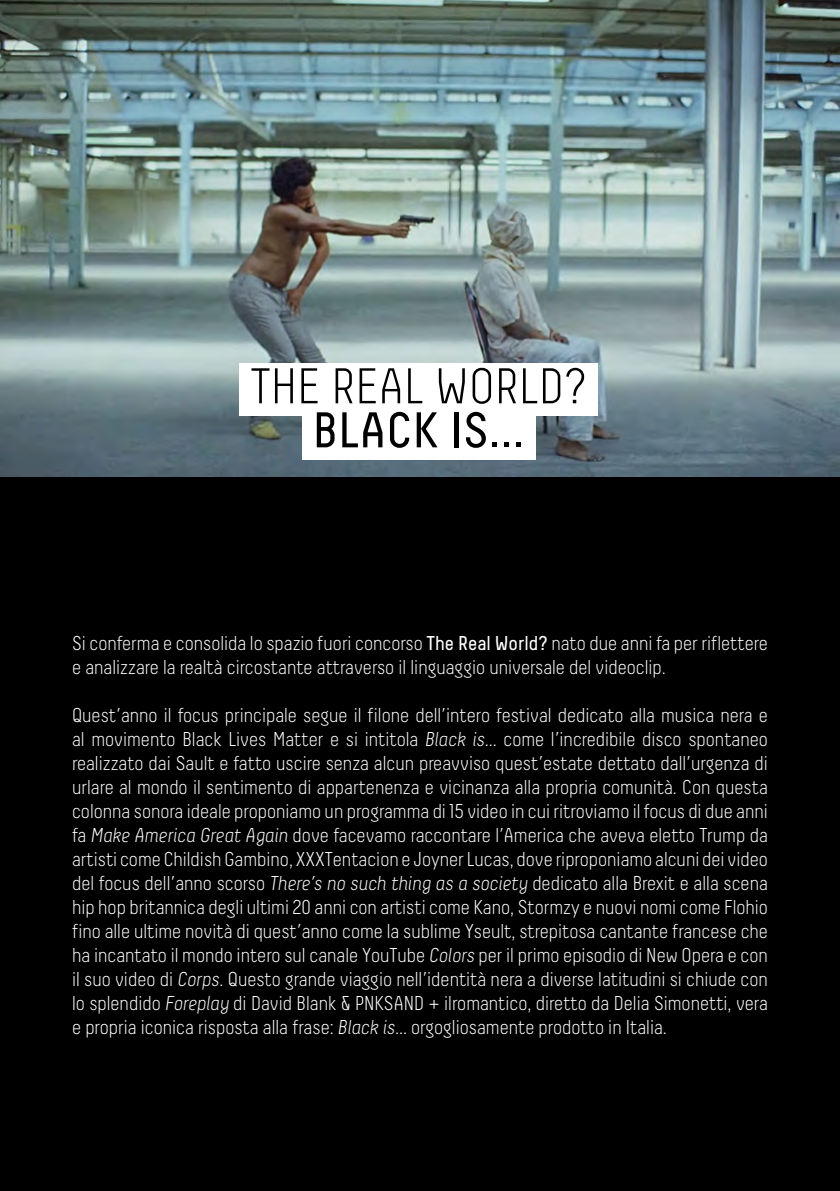
<style>
.page{position:relative;width:840px;height:1191px;background:#fff}
.page>*{position:absolute;margin:0;border:0;box-sizing:border-box;transform-origin:0 0}
.t1{font:300 50px "Decima";letter-spacing:.01em;color:#000}
.t2{font:50px "Decima";letter-spacing:.01em;color:#000}
.t3{font:300 20px/24px "Decima";color:#fff}
.s1{font-weight:400}
.s2{font-style:italic}
</style>
<div class="page">
<div style="left:0;top:0;width:839px;height:1191px;background:#000"></div>
<img style="left:0;top:0;width:839px;height:476px">
<div style="left:239px;top:363px;width:358px;height:53px;background:#fff"></div>
<div style="left:301px;top:407px;width:234px;height:53px;background:#fff"></div>
<h1 class="t1" style="left:250px;top:358px;width:337px">THE REAL WORLD?</h1>
<h1 class="t2" style="left:312px;top:402px;width:213px">BLACK IS...</h1>
<p class="t3" style="left:72px;top:631px;width:697px">Si conferma e consolida lo spazio fuori concorso <span class="s1">The Real World?</span> nato due anni fa per riflettere e analizzare la realtà circostante attraverso il linguaggio universale del videoclip.</p>
<p class="t3" style="left:72px;top:703px;width:697px;text-align:justify">Quest’anno il focus principale segue il filone dell’intero festival dedicato alla musica nera e al movimento Black Lives Matter e si intitola <span class="s2">Black is..</span>. come l’incredibile disco spontaneo realizzato dai Sault e fatto uscire senza alcun preavviso quest’estate dettato dall’urgenza di urlare al mondo il sentimento di appartenenza e vicinanza alla propria comunità. Con questa colonna sonora ideale proponiamo un programma di 15 video in cui ritroviamo il focus di due anni fa <span class="s2">Make America Great Again</span> dove facevamo raccontare l’America che aveva eletto Trump da artisti come Childish Gambino, XXXTentacion e Joyner Lucas, dove riproponiamo alcuni dei video del focus dell’anno scorso <span class="s2">There’s no such thing as a society</span> dedicato alla Brexit e alla scena hip hop britannica degli ultimi 20 anni con artisti come Kano, Stormzy e nuovi nomi come Flohio fino alle ultime novità di quest’anno come la sublime Yseult, strepitosa cantante francese che ha incantato il mondo intero sul canale YouTube <span class="s2">Colors</span> per il primo episodio di New Opera e con il suo video di <span class="s2">Corps</span>. Questo grande viaggio nell’identità nera a diverse latitudini si chiude con lo splendido <span class="s2">Foreplay</span> di David Blank &amp; PNKSAND + ilromantico, diretto da Delia Simonetti, vera e propria iconica risposta alla frase: <span class="s2">Black is...</span> orgogliosamente prodotto in Italia.</p>
</div>
